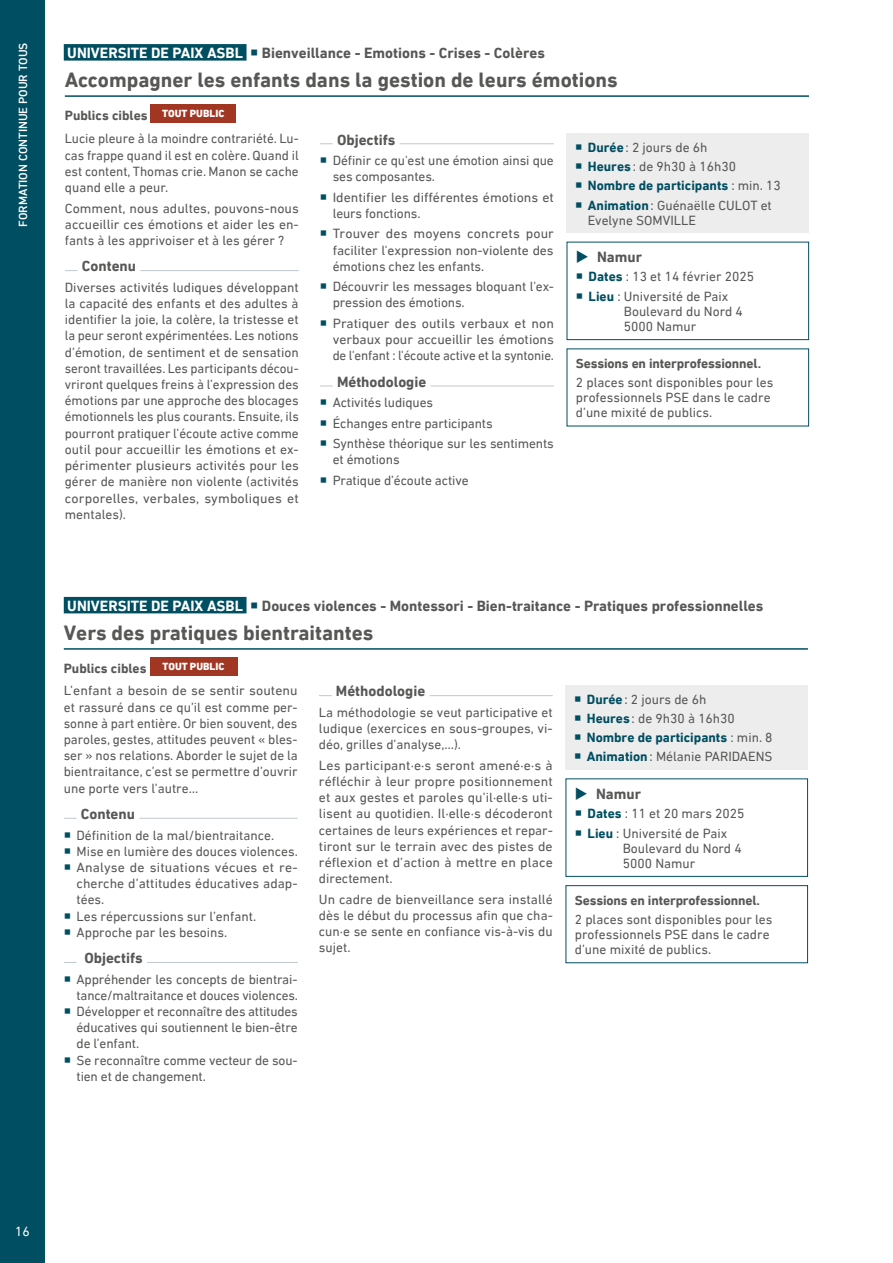
<style>
.page{position:relative;width:893px;height:1263px;background:#fff}
.page>*{position:absolute;margin:0;border:0;box-sizing:border-box;transform-origin:0 0}
.Nom_module{font:700 21px "DIN Next LT Pro";color:#575756}
.Titre_1_module{font:700 15px "DIN Next LT Pro";color:#575756}
.Texte_modules{font:13.5px/16.2px "DIN Next LT Pro";color:#575756;text-align:justify}
.Texte_modules-2{font:700 13.5px "DIN Next LT Pro";letter-spacing:-.01em;color:#575756}
.t1{font:700 13.5px "DIN Next LT Pro";color:#004e61}
.H2_-_Nom_module{font:700 13.5px "DIN Next LT Pro";color:#575756}
.t2{font:13.5px "DIN Next LT Pro";color:#fff}
.t3{font:500 12px "DIN Next LT Pro";color:#fff}
.s1{color:#fff}
.s2{color:#004e61}
.s3{font-weight:700;color:#004e61}
.s4{font-weight:400;color:#575756}
</style>
<div class="page">
<div style="left:0;top:0;width:45px;height:1263px;background:#004e61"></div>
<div style="left:64px;top:44px;width:183px;height:17px;background:#004e61"></div>
<div style="left:64px;top:597px;width:183px;height:16px;background:#004e61"></div>
<hr style="left:65px;top:270px;width:234px;height:1px;background:#bfc8d0">
<div style="left:78px;top:259px;width:62px;height:13px;background:#fff"></div>
<hr style="left:320px;top:143px;width:234px;height:1px;background:#bfc8d0">
<div style="left:333px;top:132px;width:67px;height:13px;background:#fff"></div>
<hr style="left:320px;top:386px;width:234px;height:1px;background:#bfc8d0">
<div style="left:333px;top:374px;width:98px;height:13px;background:#fff"></div>
<hr style="left:65px;top:95px;width:744px;height:2px;background:#004e61">
<div style="left:151px;top:104px;width:85px;height:19px;background:#a13623"></div>
<div style="left:567px;top:133px;width:242px;height:100px;background:#ededed"></div>
<div style="left:567px;top:242px;width:242px;height:98px;border:1px solid #004e61"></div>
<hr style="left:64px;top:648px;width:744px;height:2px;background:#004e61">
<div style="left:150px;top:657px;width:87px;height:19px;background:#a13623"></div>
<hr style="left:64px;top:818px;width:234px;height:1px;background:#bfc8d0">
<div style="left:77px;top:806px;width:62px;height:14px;background:#fff"></div>
<hr style="left:64px;top:962px;width:234px;height:1px;background:#bfc8d0">
<div style="left:77px;top:950px;width:70px;height:14px;background:#fff"></div>
<hr style="left:319px;top:695px;width:234px;height:1px;background:#bfc8d0">
<div style="left:332px;top:684px;width:97px;height:13px;background:#fff"></div>
<div style="left:566px;top:685px;width:242px;height:85px;background:#ededed"></div>
<div style="left:566px;top:778px;width:242px;height:99px;border:1px solid #004e61"></div>
<div style="left:566px;top:885px;width:242px;height:78px;border:1px solid #004e61"></div>
<p class="t3" style="left:16px;top:227px;width:186px;rotate:-90deg">FORMATION CONTINUE POUR TOUS</p>
<p class="Titre_1_module" style="left:67px;top:44px;width:479px"><span class="s1">UNIVERSITE DE PAIX ASBL</span> <span class="s2">○</span> Bienveillance - Emotions - Crises - Colères</p>
<p class="Nom_module" style="left:65px;top:67px;width:554px">Accompagner les enfants dans la gestion de leurs émotions</p>
<h2 class="H2_-_Nom_module" style="left:65px;top:107px;width:161px">Publics cibles <sup>TOUT</sup> <sup>PUBLIC</sup></h2>
<p class="Texte_modules" style="left:588px;top:139px;width:121px"><span class="s3">Durée</span>: 2 jours de 6h</p>
<p class="Texte_modules" style="left:588px;top:158px;width:150px"><span class="s3">Heures</span>: de 9h30 à 16h30</p>
<p class="t1" style="left:588px;top:178px;width:194px">Nombre de participants <span class="s4">: min. 13</span></p>
<p class="Texte_modules" style="left:588px;top:197px;width:185px;line-height:15px"><span class="s3">Animation</span>: Guénaëlle CULOT et<br>Evelyne SOMVILLE</p>
<p class="Titre_1_module" style="left:597px;top:248px;width:47px">Namur</p>
<p class="Texte_modules" style="left:589px;top:269px;width:167px"><span class="s3">Dates</span> : 13 et 14 février 2025</p>
<p class="Texte_modules" style="left:624px;top:288px;width:120px;line-height:15px;text-align:left;text-indent:-35px"><span class="s3">Lieu</span> : Université de Paix<br>Boulevard du Nord 4<br>5000 Namur</p>
<p class="Texte_modules-2" style="left:576px;top:355px;width:187px">Sessions en interprofessionnel.</p>
<p class="Texte_modules" style="left:576px;top:375px;width:199px;line-height:15px;text-align:left">2 places sont disponibles pour les professionnels PSE dans le cadre d’une mixité de publics.</p>
<p class="Texte_modules" style="left:65px;top:131px;width:235px">Lucie pleure à la moindre contrariété. Lu&shy;cas frappe quand il est en colère. Quand il est content, Thomas crie. Manon se cache quand elle a peur.</p>
<p class="Texte_modules" style="left:65px;top:200px;width:235px">Comment, nous adultes, pouvons-nous accueillir ces émotions et aider les en&shy;fants à les apprivoiser et à les gérer ?</p>
<p class="Titre_1_module" style="left:82px;top:258px;width:56px">Contenu</p>
<p class="Texte_modules" style="left:65px;top:279px;width:235px">Diverses activités ludiques développant la capacité des enfants et des adultes à identifier la joie, la colère, la tristesse et la peur seront expérimentées. Les notions d’émotion, de sentiment et de sensation seront travaillées. Les participants décou&shy;vriront quelques freins à l’expression des émotions par une approche des blocages émotionnels les plus courants. Ensuite, ils pourront pratiquer l’écoute active comme outil pour accueillir les émotions et ex&shy;périmenter plusieurs activités pour les gérer de manière non violente (activités corporelles, verbales, symboliques et mentales).</p>
<p class="Titre_1_module" style="left:337px;top:131px;width:60px">Objectifs</p>
<p class="Texte_modules" style="left:333px;top:152px;width:223px">Définir ce qu'est une émotion ainsi que ses composantes.</p>
<p class="Texte_modules" style="left:333px;top:189px;width:223px">Identifier les différentes émotions et leurs fonctions.</p>
<p class="Texte_modules" style="left:333px;top:225px;width:223px">Trouver des moyens concrets pour faciliter l'expression non-violente des émotions chez les enfants.</p>
<p class="Texte_modules" style="left:333px;top:278px;width:223px">Découvrir les messages bloquant l'ex&shy;pression des émotions.</p>
<p class="Texte_modules" style="left:333px;top:315px;width:223px">Pratiquer des outils verbaux et non verbaux pour accueillir les émotions de l'enfant : l'écoute active et la syntonie.</p>
<p class="Titre_1_module" style="left:337px;top:373px;width:91px">Méthodologie</p>
<p class="Texte_modules" style="left:333px;top:394px;width:102px">Activités ludiques</p>
<p class="Texte_modules" style="left:333px;top:415px;width:161px">Échanges entre participants</p>
<p class="Texte_modules" style="left:333px;top:435px;width:223px">Synthèse théorique sur les sentiments et émotions</p>
<p class="Texte_modules" style="left:333px;top:472px;width:137px">Pratique d’écoute active</p>
<p class="Titre_1_module" style="left:67px;top:597px;width:698px"><span class="s1">UNIVERSITE DE PAIX ASBL</span> <span class="s2">○</span> Douces violences - Montessori - Bien-traitance - Pratiques professionnelles</p>
<p class="Nom_module" style="left:64px;top:620px;width:311px">Vers des pratiques bientraitantes</p>
<h2 class="H2_-_Nom_module" style="left:64px;top:660px;width:162px">Publics cibles <sup>TOUT</sup> <sup>PUBLIC</sup></h2>
<p class="Texte_modules" style="left:64px;top:682px;width:236px">L’enfant a besoin de se sentir soutenu et rassuré dans ce qu’il est comme per&shy;sonne à part entière. Or bien souvent, des paroles, gestes, attitudes peuvent « bles&shy;ser » nos relations. Aborder le sujet de la bientraitance, c’est se permettre d’ouvrir une porte vers l’autre…</p>
<p class="Titre_1_module" style="left:81px;top:805px;width:56px">Contenu</p>
<p class="Texte_modules" style="left:77px;top:827px;width:199px">Définition de la mal/bientraitance.</p>
<p class="Texte_modules" style="left:77px;top:843px;width:223px">Mise en lumière des douces violences.</p>
<p class="Texte_modules" style="left:77px;top:859px;width:223px">Analyse de situations vécues et re&shy;cherche d’attitudes éducatives adap&shy;tées.</p>
<p class="Texte_modules" style="left:77px;top:908px;width:181px">Les répercussions sur l’enfant.</p>
<p class="Texte_modules" style="left:77px;top:924px;width:152px">Approche par les besoins.</p>
<p class="Titre_1_module" style="left:84px;top:949px;width:60px">Objectifs</p>
<p class="Texte_modules" style="left:77px;top:971px;width:223px">Appréhender les concepts de bientrai&shy;tance/maltraitance et douces violences.</p>
<p class="Texte_modules" style="left:77px;top:1003px;width:223px">Développer et reconnaître des attitudes éducatives qui soutiennent le bien-être de l’enfant.</p>
<p class="Texte_modules" style="left:77px;top:1052px;width:223px">Se reconnaître comme vecteur de sou&shy;tien et de changement.</p>
<p class="Titre_1_module" style="left:336px;top:682px;width:91px">Méthodologie</p>
<p class="Texte_modules" style="left:319px;top:704px;width:235px">La méthodologie se veut participative et ludique (exercices en sous-groupes, vi&shy;déo, grilles d’analyse,…).</p>
<p class="Texte_modules" style="left:319px;top:757px;width:235px">Les participant·e·s seront amené·e·s à réfléchir à leur propre positionnement et aux gestes et paroles qu’il·elle·s uti&shy;lisent au quotidien. Il·elle·s décoderont certaines de leurs expériences et repar&shy;tiront sur le terrain avec des pistes de réflexion et d’action à mettre en place directement.</p>
<p class="Texte_modules" style="left:319px;top:891px;width:235px">Un cadre de bienveillance sera installé dès le début du processus afin que cha&shy;cun·e se sente en confiance vis-à-vis du sujet.</p>
<p class="Texte_modules" style="left:587px;top:691px;width:121px"><span class="s3">Durée</span>: 2 jours de 6h</p>
<p class="Texte_modules" style="left:587px;top:710px;width:150px"><span class="s3">Heures</span>: de 9h30 à 16h30</p>
<p class="t1" style="left:587px;top:730px;width:187px">Nombre de participants <span class="s4">: min. 8</span></p>
<p class="Texte_modules" style="left:587px;top:749px;width:187px"><span class="s3">Animation</span>: Mélanie PARIDAENS</p>
<p class="Titre_1_module" style="left:596px;top:785px;width:47px">Namur</p>
<p class="Texte_modules" style="left:588px;top:805px;width:158px"><span class="s3">Dates</span> : 11 et 20 mars 2025</p>
<p class="Texte_modules" style="left:623px;top:825px;width:120px;line-height:15px;text-align:left;text-indent:-35px"><span class="s3">Lieu</span> : Université de Paix<br>Boulevard du Nord 4<br>5000 Namur</p>
<p class="Texte_modules-2" style="left:575px;top:892px;width:187px">Sessions en interprofessionnel.</p>
<p class="Texte_modules" style="left:575px;top:912px;width:199px;line-height:15px;text-align:left">2 places sont disponibles pour les professionnels PSE dans le cadre d’une mixité de publics.</p>
<p class="t2" style="left:15px;top:1224px;width:16px">16</p>
</div>
